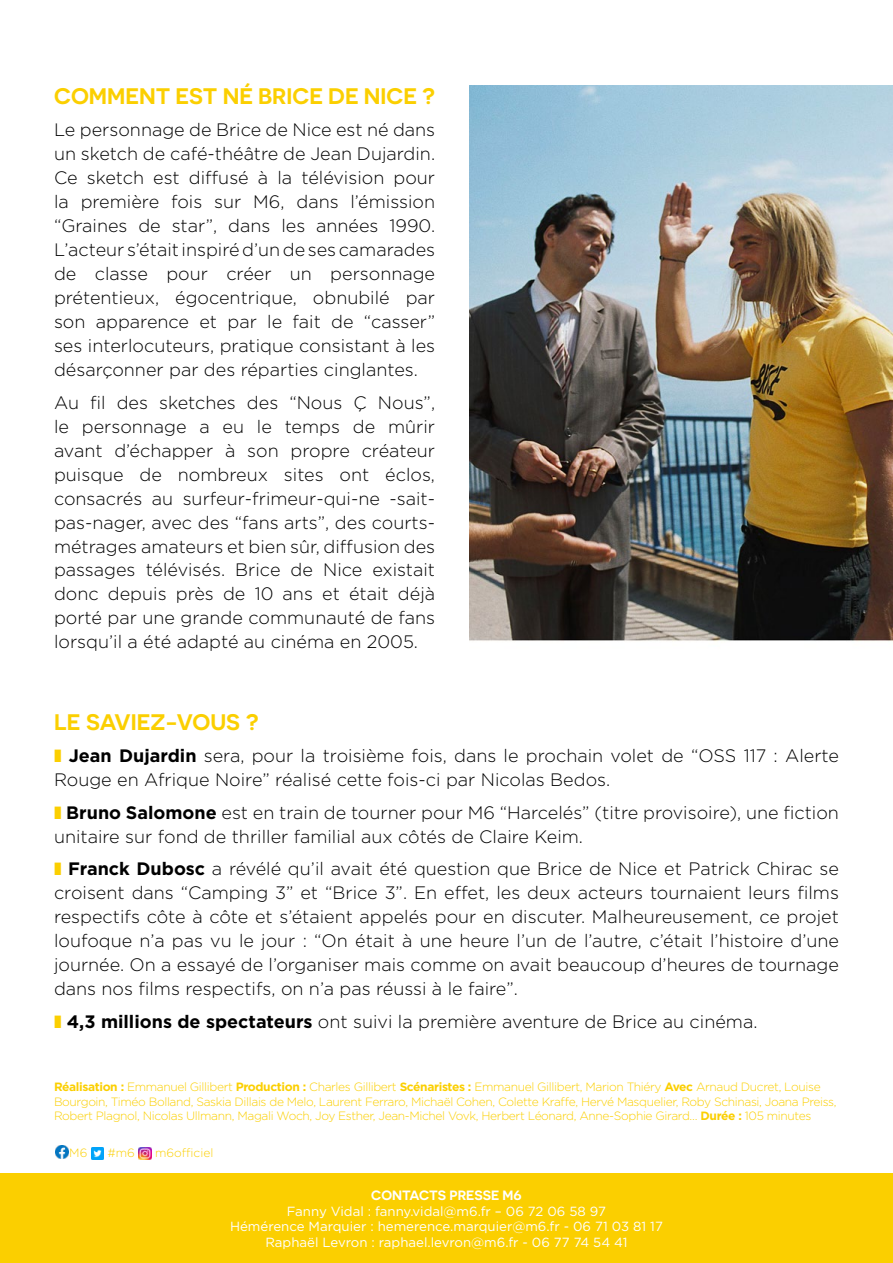
<style>
.page{position:relative;width:893px;height:1263px;background:#fff}
.page>*{position:absolute;margin:0;border:0;box-sizing:border-box;transform-origin:0 0}
.t1{font:600 22.5px "Novecentosanswide";color:#fbcf00}
.t2{font:300 18px/24px "Gotham";color:#000;text-align:justify}
.t3{font:600 13.5px "Novecentosanswide";color:#fff}
.t4{font:13.2px/15.9px "Gotham";color:#fff;text-align:center}
.t5{font:300 12px/14.4px "Gotham";letter-spacing:-.03em;color:#fbcf00}
.t6{font:300 12px "Gotham";color:#fbcf00}
.s1{color:#fbcf00}
.s2{font-weight:700}
</style>
<div class="page">
<div style="left:0;top:1174px;width:893px;height:89px;background:#fbcf00"></div>
<svg style="left:55px;top:1146px;width:13px;height:13px"></svg>
<svg style="left:91px;top:1147px;width:13px;height:13px"></svg>
<svg style="left:139px;top:1147px;width:12px;height:13px"></svg>
<img style="left:470px;top:85px;width:423px;height:556px">
<p class="t1" style="left:54px;top:82px;width:383px">COMMENT EST NÉ BRICE DE NICE ?</p>
<p class="t2" style="left:54px;top:117px;width:383px">Le personnage de Brice de Nice est né dans un sketch de café-théâtre de Jean Dujardin.<br>Ce sketch est diffusé à la télévision pour la première fois sur M6, dans l’émission “Graines de star”, dans les années 1990.<br>L’acteur s’était inspiré d’un de ses camarades de classe pour créer un personnage prétentieux, égocentrique, obnubilé par son apparence et par le fait de “casser” ses interlocuteurs, pratique consistant à les désarçonner par des réparties cinglantes.</p>
<p class="t2" style="left:54px;top:390px;width:383px">Au fil des sketches des “Nous Ç Nous”, le personnage a eu le temps de mûrir avant d’échapper à son propre créateur puisque de nombreux sites ont éclos, consacrés au surfeur-frimeur-qui-ne -sait&shy;pas-nager, avec des “fans arts”, des courts&shy;métrages amateurs et bien sûr, diffusion des passages télévisés. Brice de Nice existait donc depuis près de 10 ans et était déjà porté par une grande communauté de fans lorsqu’il a été adapté au cinéma en 2005.</p>
<p class="t1" style="left:54px;top:708px;width:206px">LE SAVIEZ-VOUS ?</p>
<p class="t2" style="left:54px;top:743px;width:786px"><span class="s1">❚</span> <span class="s2">Jean Dujardin</span> sera, pour la troisième fois, dans le prochain volet de “OSS 117 : Alerte<br>Rouge en Afrique Noire” réalisé cette fois-ci par Nicolas Bedos.</p>
<p class="t2" style="left:54px;top:800px;width:786px"><span class="s1">❚</span> <span class="s2">Bruno Salomone</span> est en train de tourner pour M6 “Harcelés” (titre provisoire), une fiction unitaire sur fond de thriller familial aux côtés de Claire Keim.</p>
<p class="t2" style="left:54px;top:856px;width:787px"><span class="s1">❚</span> <span class="s2">Franck Dubosc</span> a révélé qu’il avait été question que Brice de Nice et Patrick Chirac se croisent dans “Camping 3” et “Brice 3”. En effet, les deux acteurs tournaient leurs films respectifs côte à côte et s’étaient appelés pour en discuter. Malheureusement, ce projet loufoque n’a pas vu le jour : “On était à une heure l’un de l’autre, c’était l’histoire d’une journée. On a essayé de l’organiser mais comme on avait beaucoup d’heures de tournage dans nos films respectifs, on n’a pas réussi à le faire”.</p>
<p class="t2" style="left:54px;top:1009px;width:705px"><span class="s1">❚</span> <span class="s2">4,3 millions de spectateurs</span> ont suivi la première aventure de Brice au cinéma.</p>
<p class="t5" style="left:54px;top:1079px;width:784px"><span class="s2">Réalisation :</span> Emmanuel Gillibert <span class="s2">Production :</span> Charles Gillibert <span class="s2">Scénaristes :</span> Emmanuel Gillibert, Marion Thiéry <span class="s2">Avec</span> Arnaud Ducret, Louise<br>Bourgoin, Timéo Bolland, Saskia Dillais de Melo, Laurent Ferraro, Michaël Cohen, Colette Kraffe, Hervé Masquelier, Roby Schinasi, Joana Preiss,<br>Robert Plagnol, Nicolas Ullmann, Magali Woch, Joy Esther, Jean-Michel Vovk, Herbert Léonard, Anne-Sophie Girard… <span class="s2">Durée :</span> 105 minutes</p>
<p class="t5" style="left:69px;top:1145px;width:20px">M6</p>
<p class="t5" style="left:108px;top:1145px;width:29px">#m6</p>
<p class="t6" style="left:155px;top:1145px;width:60px">m6officiel</p>
<p class="t3" style="left:371px;top:1187px;width:152px">CONTACTS PRESSE M6</p>
<p class="t4" style="left:230px;top:1203px;width:434px">Fanny Vidal : fanny.vidal@m6.fr – 06 72 06 58 97<br>Hémérence Marquier : hemerence.marquier@m6.fr - 06 71 03 81 17<br>Raphaël Levron : raphael.levron@m6.fr - 06 77 74 54 41</p>
</div>
